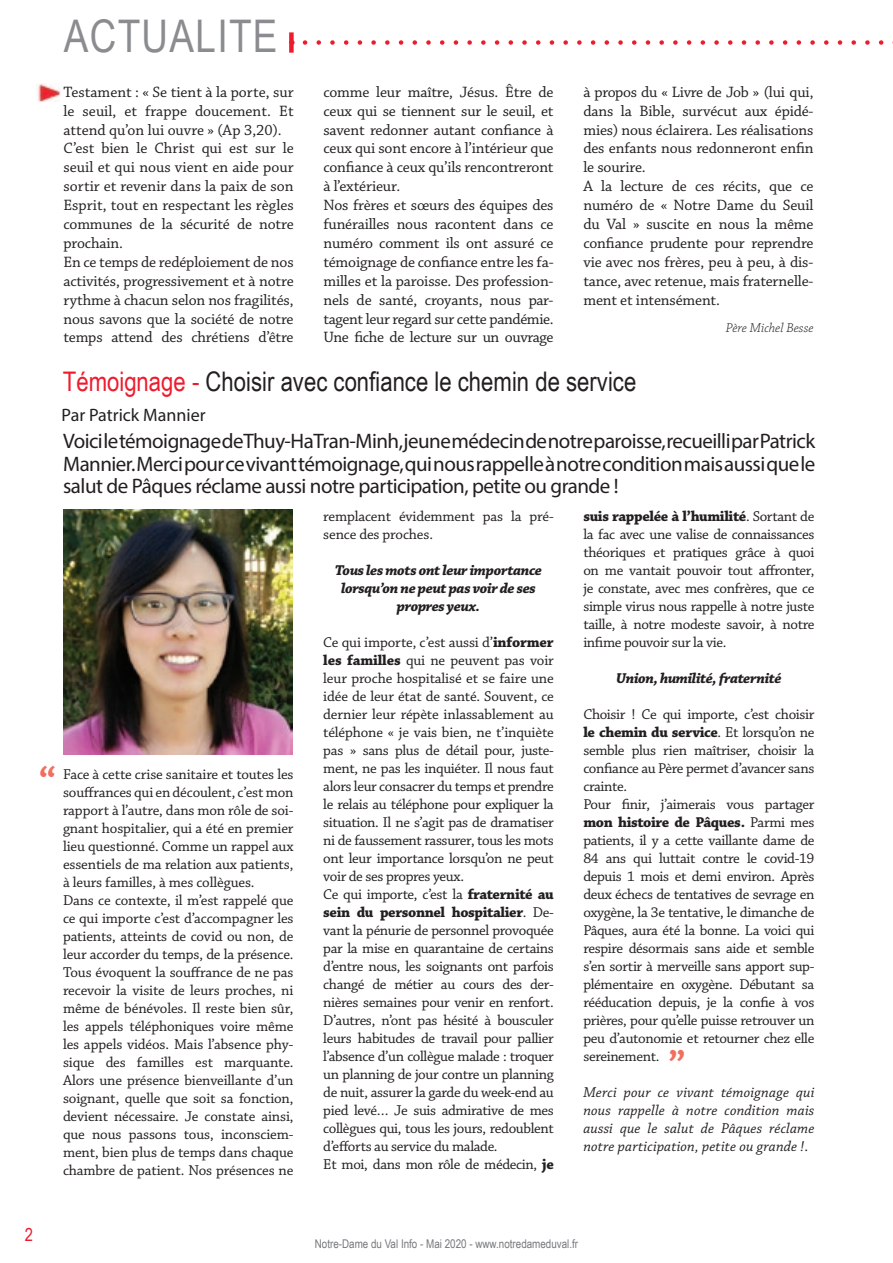
<style>
.page{position:relative;width:893px;height:1263px;background:#fff}
.page>*{position:absolute;margin:0;border:0;box-sizing:border-box;transform-origin:0 0}
.t1{font:45px "Arial Narrow";letter-spacing:.03em;color:#8a8c8f}
.t2{font:700 36px "Chaparral Pro";color:#f26f5f}
.t3{font:27px "Arial Narrow";color:#231f20}
.t4{font:21px/22.5px "Myriad Pro";letter-spacing:-.025em;color:#231f20;text-align:justify}
.t5{font:18px "Myriad Pro";color:#231f20}
.t6{font:18px "Arial Narrow";color:#ee1b2d}
.t7{font:15.75px/18.9px "Chaparral Pro";letter-spacing:-.01em;color:#231f20}
.t8{font:15px/18px "Chaparral Pro";letter-spacing:-.025em;color:#231f20}
.t9{font:italic 15px/18px "Chaparral Pro";letter-spacing:.01em;color:#231f20;text-align:justify}
.t10{font:italic 700 15px/18px "Chaparral Pro";letter-spacing:-.025em;color:#231f20;text-align:center}
.t11{font:italic 300 13.5px "Chaparral Pro";color:#231f20}
.t12{font:12px "Arial Narrow";color:#76787b}
.s1{color:#ee1b2d}
.s2{font-weight:700}
.s3{font-style:normal}
</style>
<div class="page">
<img style="left:63px;top:510px;width:230px;height:245px">
<svg style="left:305px;top:40px;width:588px;height:5px"></svg>
<div style="left:289px;top:32px;width:5px;height:21px;background:#ee1b2d"></div>
<img style="left:36px;top:84px;width:25px;height:18px">
<h1 class="t1" style="left:64px;top:3px;width:215px">ACTUALITE</h1>
<p class="t7" style="left:63px;top:83px;width:232px">Testament : « Se tient à la porte, sur le seuil, et frappe doucement. Et attend qu’on lui ouvre » (Ap 3,20).<br>C’est bien le Christ qui est sur le seuil et qui nous vient en aide pour sortir et revenir dans la paix de son Esprit, tout en respectant les règles communes de la sécurité de notre prochain.<br>En ce temps de redéploiement de nos activités, progressivement et à notre rythme à chacun selon nos fragilités, nous savons que la société de notre temps attend des chrétiens d’être</p>
<p class="t7" style="left:323px;top:83px;width:232px">comme leur maître, Jésus. Être de ceux qui se tiennent sur le seuil, et savent redonner autant confiance à ceux qui sont encore à l’intérieur que confiance à ceux qu’ils rencontreront à l’extérieur.<br>Nos frères et sœurs des équipes des funérailles nous racontent dans ce numéro comment ils ont assuré ce témoignage de confiance entre les fa&shy;milles et la paroisse. Des profession&shy;nels de santé, croyants, nous par&shy;tagent leur regard sur cette pandémie.<br>Une fiche de lecture sur un ouvrage</p>
<p class="t7" style="left:583px;top:83px;width:232px">à propos du « Livre de Job » (lui qui, dans la Bible, survécut aux épidé&shy;mies) nous éclairera. Les réalisations des enfants nous redonneront enfin le sourire.<br>A la lecture de ces récits, que ce numéro de « Notre Dame du Seuil du Val » suscite en nous la même confiance prudente pour reprendre vie avec nos frères, peu à peu, à dis&shy;tance, avec retenue, mais fraternelle&shy;ment et intensément.</p>
<p class="t11" style="left:726px;top:320px;width:89px">Père Michel Besse</p>
<h3 class="t3" style="left:63px;top:362px;width:575px"><span class="s1">Témoignage -</span> Choisir avec confiance le chemin de service</h3>
<p class="t4" style="left:63px;top:430px;width:754px">Voici le témoignage de Thuy-Ha Tran-Minh, jeune médecin de notre paroisse, recueilli par Patrick Mannier. Merci pour ce vivant témoignage, qui nous rappelle à notre condition mais aussi que le salut de Pâques réclame aussi notre participation, petite ou grande !</p>
<p class="t5" style="left:62px;top:404px;width:145px">Par Patrick Mannier</p>
<h2 class="t2" style="left:39px;top:760px;width:19px">“</h2>
<p class="t8" style="left:63px;top:766px;width:232px">Face à cette crise sanitaire et toutes les souffrances qui en découlent, c’est mon rapport à l’autre, dans mon rôle de soi&shy;gnant hospitalier, qui a été en premier lieu questionné. Comme un rappel aux essentiels de ma relation aux patients, à leurs familles, à mes collègues.<br>Dans ce contexte, il m’est rappelé que ce qui importe c’est d’accompagner les patients, atteints de covid ou non, de leur accorder du temps, de la présence.<br>Tous évoquent la souffrance de ne pas recevoir la visite de leurs proches, ni même de bénévoles. Il reste bien sûr, les appels téléphoniques voire même les appels vidéos. Mais l’absence phy&shy;sique des familles est marquante.<br>Alors une présence bienveillante d’un soignant, quelle que soit sa fonction, devient nécessaire. Je constate ainsi, que nous passons tous, inconsciem&shy;ment, bien plus de temps dans chaque chambre de patient. Nos présences ne</p>
<p class="t8" style="left:323px;top:508px;width:232px">remplacent évidemment pas la pré&shy;sence des proches.</p>
<p class="t10" style="left:335px;top:562px;width:208px">Tous les mots ont leur importance lorsqu’on ne peut pas voir de ses propres yeux.</p>
<p class="t8" style="left:323px;top:634px;width:232px">Ce qui importe, c’est aussi d’<span class="s2">informer les familles</span> qui ne peuvent pas voir leur proche hospitalisé et se faire une idée de leur état de santé. Souvent, ce dernier leur répète inlassablement au téléphone « je vais bien, ne t’inquiète pas » sans plus de détail pour, juste&shy;ment, ne pas les inquiéter. Il nous faut alors leur consacrer du temps et prendre le relais au téléphone pour expliquer la situation. Il ne s’agit pas de dramatiser ni de faussement rassurer, tous les mots ont leur importance lorsqu’on ne peut voir de ses propres yeux.<br>Ce qui importe, c’est la <span class="s2">fraternité au sein du personnel hospitalier</span>. De&shy;vant la pénurie de personnel provoquée par la mise en quarantaine de certains d’entre nous, les soignants ont parfois changé de métier au cours des der&shy;nières semaines pour venir en renfort.<br>D’autres, n’ont pas hésité à bousculer leurs habitudes de travail pour pallier l’absence d’un collègue malade : troquer un planning de jour contre un planning de nuit, assurer la garde du week-end au pied levé… Je suis admirative de mes collègues qui, tous les jours, redoublent d’efforts au service du malade.<br>Et moi, dans mon rôle de médecin, <span class="s2">je</span></p>
<p class="t8" style="left:583px;top:508px;width:233px;text-align:justify"><span class="s2">suis rappelée à l’humilité</span>. Sortant de la fac avec une valise de connaissances théoriques et pratiques grâce à quoi on me vantait pouvoir tout affronter, je constate, avec mes confrères, que ce simple virus nous rappelle à notre juste taille, à notre modeste savoir, à notre infime pouvoir sur la vie.</p>
<p class="t10" style="left:616px;top:670px;width:167px">Union, humilité, fraternité</p>
<p class="t8" style="left:583px;top:706px;width:233px">Choisir ! Ce qui importe, c’est choisir <span class="s2">le chemin du service</span>. Et lorsqu’on ne semble plus rien maîtriser, choisir la confiance au Père permet d’avancer sans crainte.<br>Pour finir, j’aimerais vous partager <span class="s2">mon histoire de Pâques.</span> Parmi mes patients, il y a cette vaillante dame de 84 ans qui luttait contre le covid-19 depuis 1 mois et demi environ. Après deux échecs de tentatives de sevrage en oxygène, la 3e tentative, le dimanche de Pâques, aura été la bonne. La voici qui respire désormais sans aide et semble s’en sortir à merveille sans apport sup&shy;plémentaire en oxygène. Débutant sa rééducation depuis, je la confie à vos prières, pour qu’elle puisse retrouver un peu d’autonomie et retourner chez elle sereinement.</p>
<p class="t9" style="left:583px;top:1084px;width:233px">Merci pour ce vivant témoignage qui nous rappelle à notre condition mais aussi que le salut de Pâques réclame notre participation, petite ou grande !<span class="s3">.</span></p>
<h2 class="t2" style="left:668px;top:1042px;width:19px">”</h2>
<p class="t6" style="left:25px;top:1221px;width:10px">2</p>
<p class="t12" style="left:315px;top:1235px;width:265px">Notre-Dame du Val Info - Mai 2020 - www.notredameduval.fr</p>
</div>
